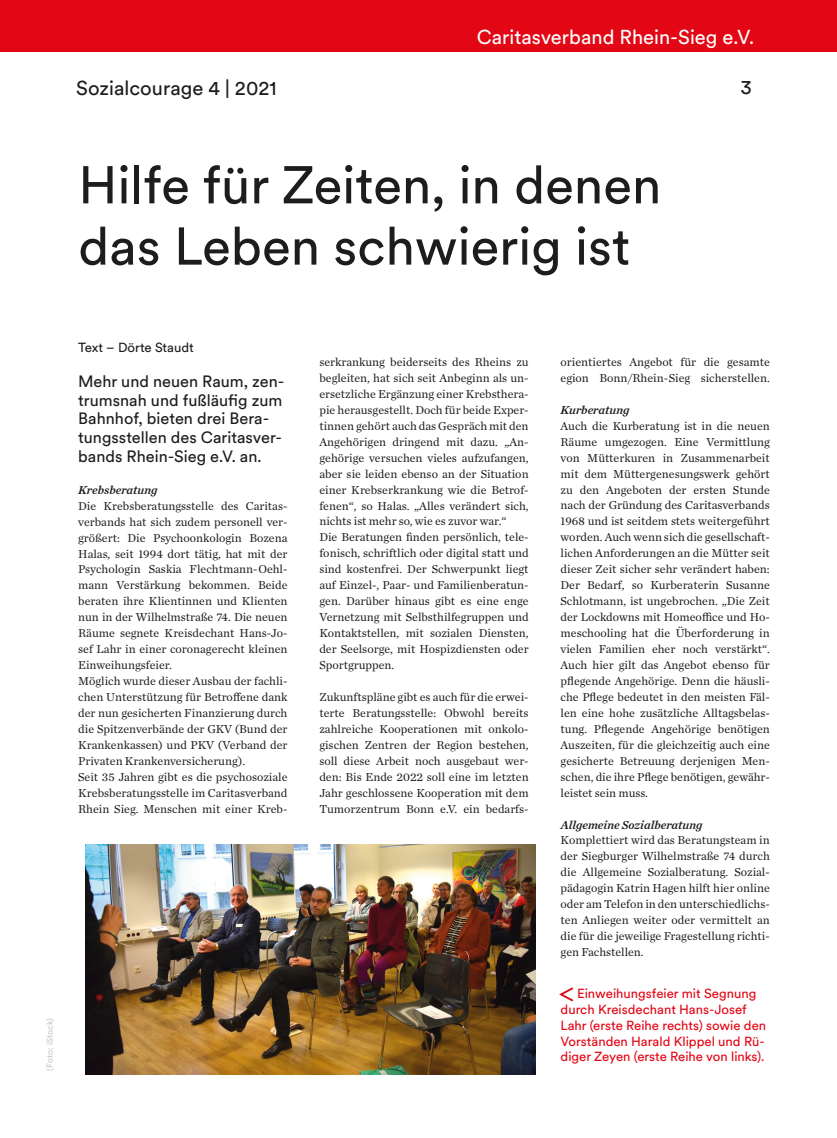
<style>
.page{position:relative;width:837px;height:1138px;background:#fff}
.page>*{position:absolute;margin:0;border:0;box-sizing:border-box;transform-origin:0 0}
.t1{font:52.5px "Circular XX";color:#1d1d1b}
.t2{font:20px "Circular XX";color:#fff}
.t3{font:20px "Circular XX";color:#1d1d1b}
.t4{font:16.25px/18.8px "Circular XX";color:#1d1d1b}
.t5{font:13.12px/15.8px "Circular XX";color:#e30614}
.t6{font:13.12px "Circular XX";color:#1d1d1b}
.t7{font:12px/16px "Chronicle Text G1";color:#1d1d1b;text-align:justify}
.t8{font:italic 12px "Chronicle Text G1 Semi";color:#1d1d1b}
.t9{font:8.75px "Circular XX";letter-spacing:-.005em;color:#c7c7c6}
</style>
<div class="page">
<div style="left:14px;top:0;width:822px;height:51px;background:#e30614"></div>
<div style="left:0;top:0;width:20px;height:51px;background:#e30614"></div>
<img style="left:85px;top:844px;width:450px;height:230px">
<svg style="left:559px;top:987px;width:15px;height:15px"></svg>
<h2 class="t2" style="left:476px;top:24px;width:278px">Caritasverband Rhein-Sieg e.V.</h2>
<h2 class="t3" style="left:76px;top:74px;width:202px">Sozialcourage 4 | 2021</h2>
<h2 class="t3" style="left:740px;top:73px;width:13px">3</h2>
<p class="t1" style="left:78px;top:150px;width:584px">Hilfe für Zeiten, in denen</p>
<p class="t1" style="left:78px;top:211px;width:553px">das Leben schwierig ist</p>
<p class="t6" style="left:78px;top:338px;width:117px">Text – Dörte Staudt</p>
<p class="t4" style="left:78px;top:371px;width:208px">Mehr und neuen Raum, zen&shy;trumsnah und fußläufig zum<br>Bahnhof, bieten drei Bera&shy;tungsstellen des Caritasver&shy;bands Rhein-Sieg e.V. an.</p>
<p class="t8" style="left:78px;top:480px;width:81px">Krebsberatung</p>
<p class="t7" style="left:78px;top:497px;width:211px">Die Krebsberatungsstelle des Caritas&shy;verbands hat sich zudem personell ver&shy;größert: Die Psychoonkologin Bozena Halas, seit 1994 dort tätig, hat mit der Psychologin Saskia Flechtmann-Oehl&shy;mann Verstärkung bekommen. Beide beraten ihre Klientinnen und Klienten nun in der Wilhelmstraße 74. Die neuen Räume segnete Kreisdechant Hans-Jo&shy;sef Lahr in einer coronagerecht kleinen Einweihungsfeier.</p>
<p class="t7" style="left:78px;top:672px;width:211px">Möglich wurde dieser Ausbau der fachli&shy;chen Unterstützung für Betroffene dank der nun gesicherten Finanzierung durch die Spitzenverbände der GKV (Bund der Krankenkassen) und PKV (Verband der Privaten Krankenversicherung).</p>
<p class="t7" style="left:78px;top:768px;width:211px">Seit 35 Jahren gibt es die psychosoziale Krebsberatungsstelle im Caritasverband Rhein Sieg. Menschen mit einer Kreb-</p>
<p class="t9" style="left:44px;top:1070px;width:54px;rotate:-90deg">(Foto: iStock)</p>
<p class="t7" style="left:319px;top:353px;width:211px">serkrankung beiderseits des Rheins zu begleiten, hat sich seit Anbeginn als un&shy;ersetzliche Ergänzung einer Krebsthera&shy;pie herausgestellt. Doch für beide Exper&shy;tinnen gehört auch das Gespräch mit den Angehörigen dringend mit dazu. „An&shy;gehörige versuchen vieles aufzufangen, aber sie leiden ebenso an der Situation einer Krebserkrankung wie die Betrof&shy;fenen“, so Halas. „Alles verändert sich, nichts ist mehr so, wie es zuvor war.“</p>
<p class="t7" style="left:319px;top:528px;width:211px">Die Beratungen finden persönlich, tele&shy;fonisch, schriftlich oder digital statt und sind kostenfrei. Der Schwerpunkt liegt auf Einzel-, Paar- und Familienberatun&shy;gen. Darüber hinaus gibt es eine enge Vernetzung mit Selbsthilfegruppen und Kontaktstellen, mit sozialen Diensten, der Seelsorge, mit Hospizdiensten oder Sportgruppen.</p>
<p class="t7" style="left:319px;top:688px;width:211px">Zukunftspläne gibt es auch für die erwei&shy;terte Beratungsstelle: Obwohl bereits zahlreiche Kooperationen mit onkolo&shy;gischen Zentren der Region bestehen, soll diese Arbeit noch ausgebaut wer&shy;den: Bis Ende 2022 soll eine im letzten Jahr geschlossene Kooperation mit dem Tumorzentrum Bonn e.V. ein bedarfs-</p>
<p class="t7" style="left:560px;top:353px;width:211px">orientiertes Angebot für die gesamte egion Bonn/Rhein-Sieg sicherstellen.</p>
<p class="t8" style="left:560px;top:400px;width:70px">Kurberatung</p>
<p class="t7" style="left:560px;top:417px;width:211px">Auch die Kurberatung ist in die neuen Räume umgezogen. Eine Vermittlung von Mütterkuren in Zusammenarbeit mit dem Müttergenesungswerk gehört zu den Angeboten der ersten Stunde nach der Gründung des Caritasverbands 1968 und ist seitdem stets weitergeführt worden. Auch wenn sich die gesellschaft&shy;lichen Anforderungen an die Mütter seit dieser Zeit sicher sehr verändert haben:<br>Der Bedarf, so Kurberaterin Susanne Schlotmann, ist ungebrochen. „Die Zeit der Lockdowns mit Homeoffice und Ho&shy;meschooling hat die Überforderung in vielen Familien eher noch verstärkt“.<br>Auch hier gilt das Angebot ebenso für pflegende Angehörige. Denn die häusli&shy;che Pflege bedeutet in den meisten Fäl&shy;len eine hohe zusätzliche Alltagsbelas&shy;tung. Pflegende Angehörige benötigen Auszeiten, für die gleichzeitig auch eine gesicherte Betreuung derjenigen Men&shy;schen, die ihre Pflege benötigen, gewähr&shy;leistet sein muss.</p>
<p class="t8" style="left:560px;top:815px;width:143px">Allgemeine Sozialberatung</p>
<p class="t7" style="left:560px;top:831px;width:211px">Komplettiert wird das Beratungsteam in der Siegburger Wilhelmstraße 74 durch die Allgemeine Sozialberatung. Sozial&shy;pädagogin Katrin Hagen hilft hier online oder am Telefon in den unterschiedlichs&shy;ten Anliegen weiter oder vermittelt an die für die jeweilige Fragestellung richti&shy;gen Fachstellen.</p>
<p class="t5" style="left:560px;top:985px;width:207px;text-indent:17px">Einweihungsfeier mit Segnung durch Kreisdechant Hans-Josef Lahr (erste Reihe rechts) sowie den Vorständen Harald Klippel und Rü&shy;diger Zeyen (erste Reihe von links).</p>
</div>
